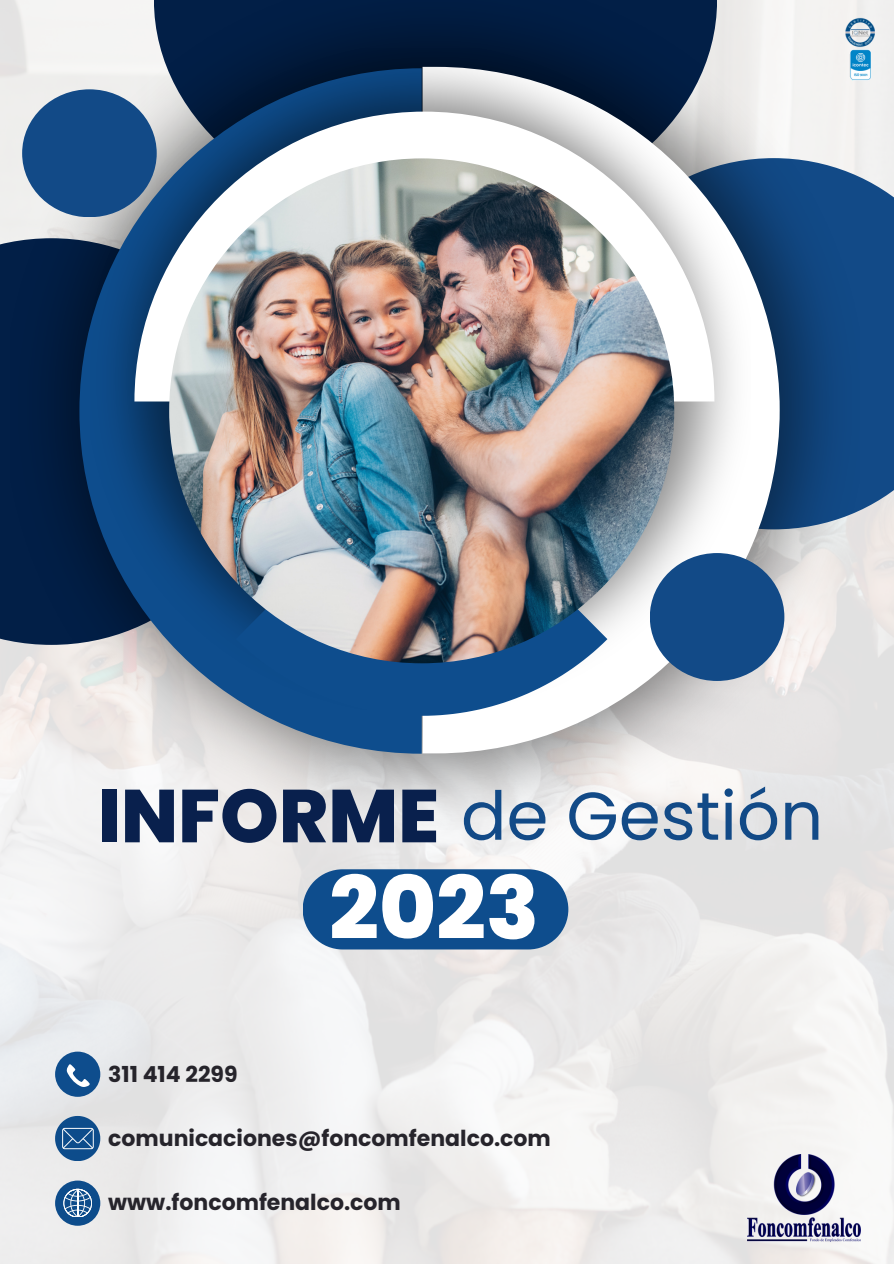
<style>
.page{position:relative;width:894px;height:1264px;background:#fff}
.page>*{position:absolute;margin:0;border:0;box-sizing:border-box;transform-origin:0 0}
.t1{font:800 87.15px "Poppins";color:#fff}
.t2{font:800 74.7px "Poppins";color:#09204d}
.t3{font:67.35px "Poppins";color:#124a87}
.t4{font:700 22.05px "Poppins";color:#26242b}
</style>
<div class="page">
<img style="left:0;top:0;width:893px;height:1263px">
<div style="left:0;top:238px;width:261px;height:407px;background:#021f47"></div>
<svg style="left:859px;top:158px;width:34px;height:371px;background:#326195"></svg>
<img style="left:11px;top:0;width:848px;height:829px">
<svg style="left:79px;top:68px;width:342px;height:685px"></svg>
<svg style="left:422px;top:67px;width:357px;height:686px"></svg>
<img style="left:90px;top:49px;width:660px;height:660px">
<svg style="left:134px;top:112px;width:580px;height:289px"></svg>
<svg style="left:236px;top:585px;width:371px;height:130px;background:#386b9e"></svg>
<img style="left:169px;top:158px;width:505px;height:505px;border-radius:50%">
<div style="left:22px;top:89px;width:134px;height:128px;background:#124a87;border-radius:50%"></div>
<div style="left:649px;top:553px;width:135px;height:128px;background:#124a87;border-radius:50%"></div>
<svg style="left:302px;top:869px;width:266px;height:80px;background:#1d5793"></svg>
<img style="left:847px;top:51px;width:25px;height:31px">
<img style="left:841px;top:14px;width:37px;height:37px">
<img style="left:747px;top:1154px;width:112px;height:86px">
<svg style="left:55px;top:1115px;width:45px;height:45px;background:#4e7aa7"></svg>
<div style="left:55px;top:1180px;width:45px;height:45px;background:#0d4c8b;border-radius:50%"></div>
<div style="left:55px;top:1051px;width:45px;height:45px;background:#0e4d8d;border-radius:50%"></div>
<svg style="left:63px;top:1188px;width:28px;height:28px"></svg>
<svg style="left:66px;top:1064px;width:24px;height:22px"></svg>
<h2 class="t3" style="left:461px;top:769px;width:363px">de Gestión</h2>
<p class="t2" style="left:98px;top:763px;width:342px">INFORME</p>
<p class="t1" style="left:329px;top:847px;width:211px">2023</p>
<p class="t4" style="left:108px;top:1058px;width:131px">311 414 2299</p>
<p class="t4" style="left:108px;top:1122px;width:444px">comunicaciones@foncomfenalco.com</p>
<p class="t4" style="left:108px;top:1187px;width:294px">www.foncomfenalco.com</p>
</div>
